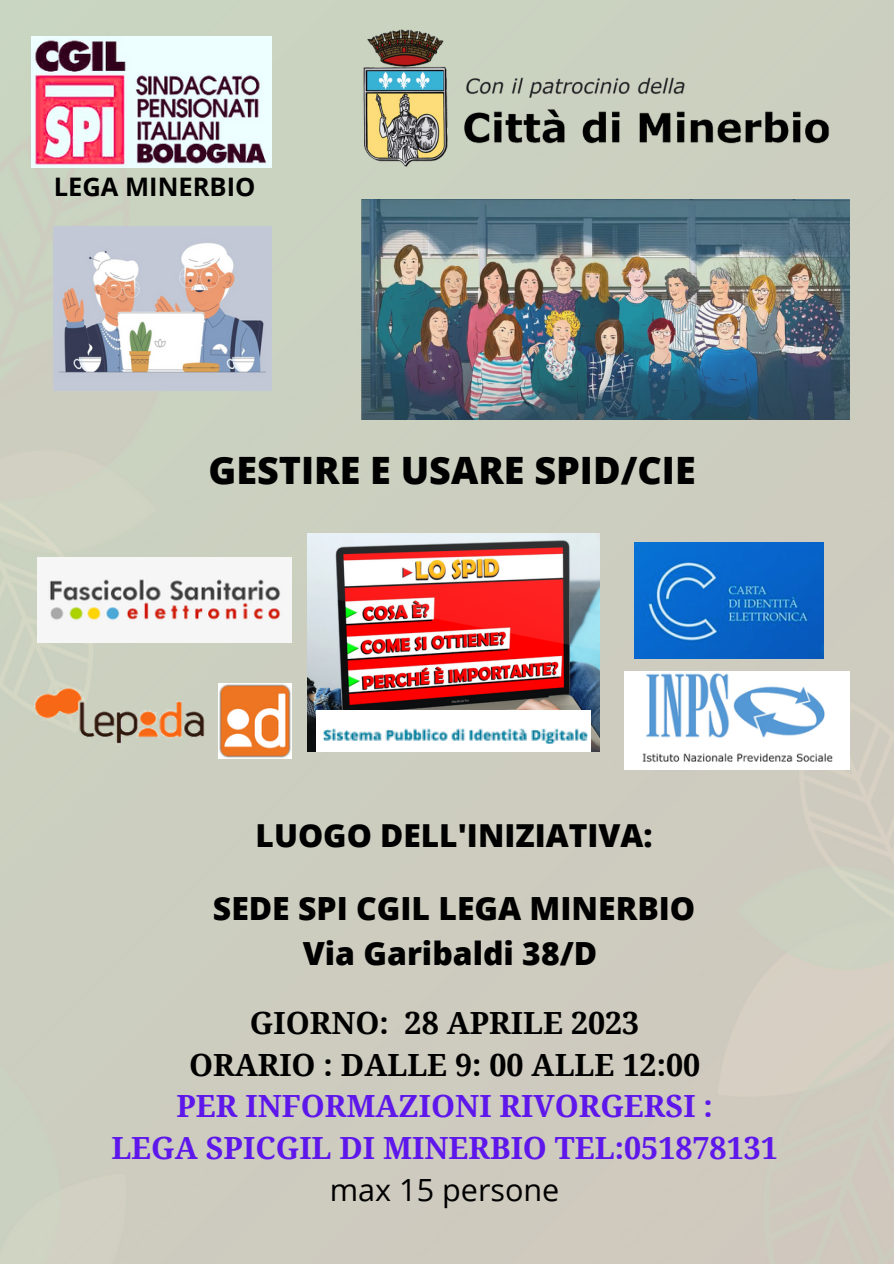
<style>
.page{position:relative;width:894px;height:1264px;background:#fff}
.page>*{position:absolute;margin:0;border:0;box-sizing:border-box;transform-origin:0 0}
.t1{font:800 37.65px "Open Sans";color:#000}
.t2{font:800 31.95px/44.2px "Open Sans";color:#000;text-align:center}
.t3{font:800 31.65px "Open Sans";color:#000}
.t4{font:700 30.6px/41.7px "Noto Serif";color:#5e17eb;text-align:center}
.t5{font:700 30.6px/41.7px "Noto Serif";color:#000;text-align:center}
.t6{font:30.6px "Open Sans";color:#000}
.t7{font:700 25.5px "Open Sans";color:#000}
</style>
<div class="page">
<div style="left:0;top:0;width:893px;height:1263px;background:#cdcdbf"></div>
<img style="left:31px;top:37px;width:240px;height:130px">
<img style="left:54px;top:227px;width:217px;height:163px">
<img style="left:361px;top:200px;width:488px;height:219px">
<img style="left:37px;top:557px;width:255px;height:86px">
<img style="left:624px;top:672px;width:225px;height:98px">
<img style="left:31px;top:683px;width:178px;height:74px">
<img style="left:218px;top:683px;width:73px;height:75px">
<img style="left:308px;top:533px;width:291px;height:218px">
<img style="left:634px;top:542px;width:188px;height:116px">
<img style="left:316px;top:710px;width:274px;height:41px">
<img style="left:361px;top:29px;width:532px;height:138px">
<p class="t7" style="left:54px;top:168px;width:203px">LEGA MINERBIO</p>
<p class="t1" style="left:208px;top:444px;width:488px">GESTIRE E USARE SPID/CIE</p>
<p class="t3" style="left:255px;top:812px;width:398px">LUOGO DELL'INIZIATIVA:</p>
<p class="t2" style="left:213px;top:885px;width:484px">SEDE SPI CGIL LEGA MINERBIO<br>Via Garibaldi 38/D</p>
<p class="t5" style="left:189px;top:1001px;width:512px">GIORNO: 28 APRILE 2023<br>ORARIO : DALLE 9: 00 ALLE 12:00</p>
<p class="t4" style="left:111px;top:1084px;width:668px">PER INFORMAZIONI RIVORGERSI :<br>LEGA SPICGIL DI MINERBIO TEL:051878131</p>
<p class="t6" style="left:330px;top:1167px;width:231px">max 15 persone</p>
</div>
